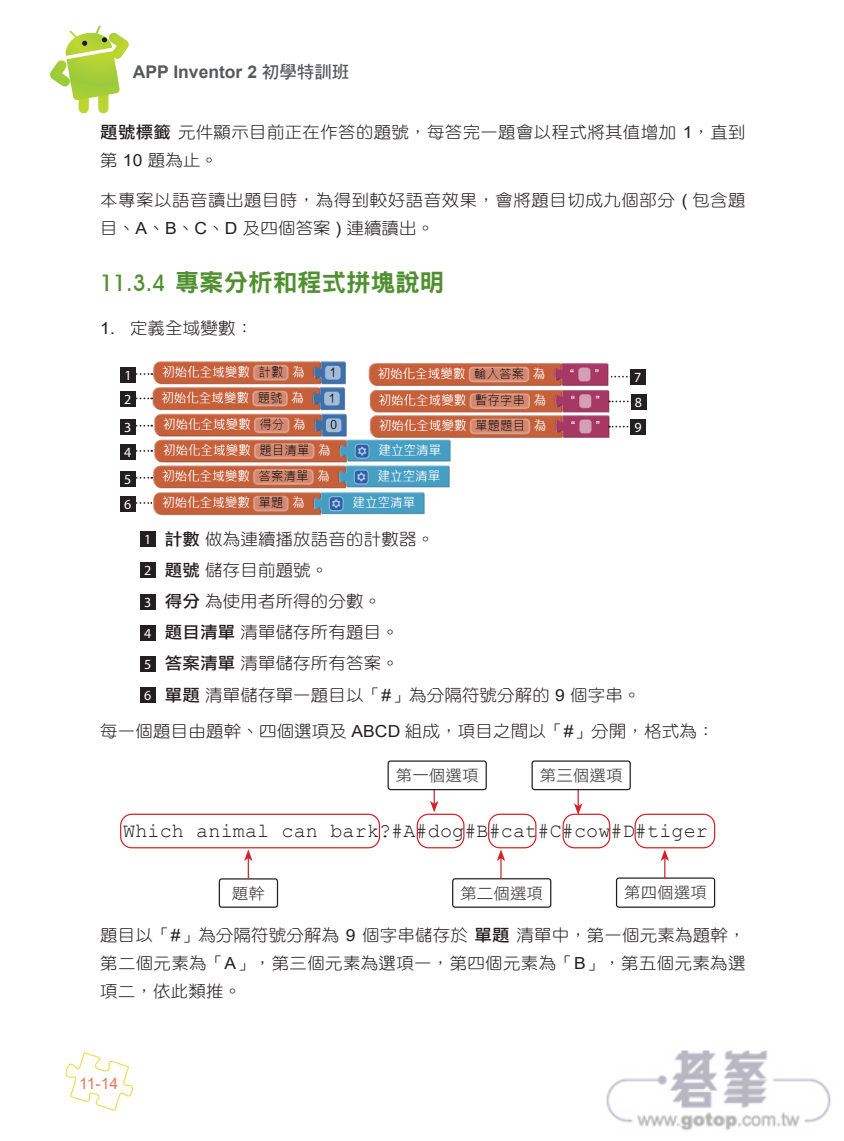
<style>
.page{position:relative;width:844px;height:1141px;background:#fff}
.page>*{position:absolute;margin:0;border:0;box-sizing:border-box;transform-origin:0 0}
.t1{font:24.5px "DF Hei Std W9";color:#509030}
.t2{font:20.12px "Courier New";letter-spacing:.005em;color:#231f20}
.t3{font:700 17.5px "Arial";color:#57585a}
.t4{font:16.62px/31.2px "DF Yuan Std W3";letter-spacing:.01em;color:#231f20;scale:1.05 1}
.t5{font:16.62px/28px "DF Yuan Std W3";letter-spacing:.03em;color:#231f20;scale:1.05 1}
.t6{font:15.75px "DF Hei Std W3";color:#231f20;scale:1.05 1}
.t7{font:15.75px "Arial";color:#e47862}
.t8{font:14px/25.2px "Myriad Pro";color:#fff}
.s1{font-family:"DF Hei Std W7";font-weight:400}
.s2{font-family:"DF Li Hei Std W5"}
.s3{font-family:"Arial"}
.s4{font-family:"Avant Garde IT Cby BT";font-weight:500;font-size:22.75px}
.s5{font-family:"Myriad Pro";font-size:14px;color:#fff}
</style>
<div class="page">
<svg style="left:65px;top:1052px;width:68px;height:59px"></svg>
<div style="left:79px;top:82px;width:10px;height:31px;background:#bdd630;border-radius:5px"></div>
<div style="left:98px;top:82px;width:10px;height:31px;background:#bad531;border-radius:5px"></div>
<svg style="left:50px;top:26px;width:79px;height:74px"></svg>
<svg style="left:611px;top:376px;width:19px;height:2px"></svg>
<div style="left:630px;top:369px;width:15px;height:16px;background:#231f20"></div>
<svg style="left:136px;top:502px;width:16px;height:2px"></svg>
<div style="left:120px;top:496px;width:16px;height:16px;background:#231f20"></div>
<img style="left:152px;top:361px;width:458px;height:155px">
<svg style="left:136px;top:373px;width:16px;height:2px"></svg>
<div style="left:120px;top:367px;width:16px;height:16px;background:#231f20"></div>
<svg style="left:136px;top:477px;width:16px;height:2px"></svg>
<div style="left:120px;top:471px;width:16px;height:15px;background:#231f20"></div>
<svg style="left:136px;top:450px;width:16px;height:2px"></svg>
<div style="left:120px;top:444px;width:16px;height:16px;background:#231f20"></div>
<svg style="left:136px;top:425px;width:16px;height:2px"></svg>
<div style="left:120px;top:419px;width:16px;height:15px;background:#231f20"></div>
<svg style="left:136px;top:398px;width:16px;height:1px"></svg>
<div style="left:120px;top:391px;width:16px;height:16px;background:#231f20"></div>
<svg style="left:608px;top:401px;width:21px;height:1px"></svg>
<div style="left:630px;top:394px;width:16px;height:16px;background:#231f20"></div>
<svg style="left:608px;top:426px;width:21px;height:1px"></svg>
<div style="left:630px;top:419px;width:15px;height:16px;background:#231f20"></div>
<div style="left:140px;top:531px;width:15px;height:16px;background:#231f20"></div>
<div style="left:140px;top:562px;width:15px;height:16px;background:#231f20"></div>
<div style="left:140px;top:594px;width:15px;height:15px;background:#231f20"></div>
<div style="left:140px;top:625px;width:15px;height:16px;background:#231f20"></div>
<div style="left:140px;top:656px;width:15px;height:16px;background:#231f20"></div>
<div style="left:140px;top:687px;width:15px;height:16px;background:#231f20"></div>
<svg style="left:244px;top:849px;width:8px;height:29px"></svg>
<div style="left:219px;top:878px;width:59px;height:30px;border:1px solid #231f20;border-radius:2px"></div>
<svg style="left:430px;top:790px;width:8px;height:22px"></svg>
<div style="left:387px;top:760px;width:99px;height:30px;border:1px solid #231f20;border-radius:2px"></div>
<div style="left:120px;top:814px;width:260px;height:34px;border:1px solid #d1232a;border-radius:11px"></div>
<div style="left:416px;top:814px;width:48px;height:34px;border:1px solid #d1232a;border-radius:11px"></div>
<svg style="left:574px;top:790px;width:8px;height:24px"></svg>
<div style="left:531px;top:760px;width:99px;height:30px;border:1px solid #231f20;border-radius:2px"></div>
<div style="left:562px;top:814px;width:48px;height:34px;border:1px solid #d1232a;border-radius:11px"></div>
<div style="left:452px;top:878px;width:99px;height:30px;border:1px solid #231f20;border-radius:2px"></div>
<div style="left:488px;top:814px;width:48px;height:34px;border:1px solid #d1232a;border-radius:11px"></div>
<svg style="left:496px;top:849px;width:9px;height:29px"></svg>
<div style="left:615px;top:877px;width:100px;height:31px;border:1px solid #231f20;border-radius:2px"></div>
<div style="left:634px;top:814px;width:81px;height:34px;border:1px solid #d1232a;border-radius:11px"></div>
<svg style="left:660px;top:849px;width:8px;height:29px"></svg>
<img style="left:606px;top:1050px;width:225px;height:81px">
<p class="t3" style="left:133px;top:59px;width:218px">APP Inventor 2 <span class="s1">初學特訓班</span></p>
<p class="t4" style="left:100px;top:117px;width:616px;line-height:28px"><span class="s2">題號標籤</span>元件顯示目前正在作答的題號，每答完一題會以程式將其值增加 <span class="s3">1</span>，直到第 <span class="s3">10</span> 題為止。</p>
<p class="t5" style="left:100px;top:186px;width:616px">本專案以語音讀出題目時，為得到較好語音效果，會將題目切成九個部分 <span class="s3">(</span> 包含題目、<span class="s3">A</span>、<span class="s3">B</span>、<span class="s3">C</span>、<span class="s3">D</span> 及四個答案 <span class="s3">)</span> 連續讀出。</p>
<h1 class="t1" style="left:100px;top:269px;width:345px"><span class="s4">11.3.4</span> 專案分析和程式拼塊說明</h1>
<p class="t4" style="left:100px;top:312px;width:147px"><span class="s3">1.</span> 定義全域變數：</p>
<p class="t8" style="left:634px;top:364px;width:9px">7</p>
<p class="t8" style="left:124px;top:362px;width:9px">1</p>
<p class="t8" style="left:124px;top:387px;width:9px">2</p>
<p class="t8" style="left:634px;top:389px;width:9px">8<br>9</p>
<p class="t8" style="left:124px;top:414px;width:9px">3</p>
<p class="t8" style="left:124px;top:439px;width:9px">4</p>
<p class="t8" style="left:124px;top:466px;width:9px">5</p>
<p class="t8" style="left:124px;top:491px;width:9px">6</p>
<p class="t4" style="left:144px;top:523px;width:474px"><span class="s5">1</span> <span class="s2">計數</span>做為連續播放語音的計數器。<br><span class="s5">2</span> <span class="s2">題號</span>儲存目前題號。<br><span class="s5">3</span> <span class="s2">得分</span>為使用者所得的分數。<br><span class="s5">4</span> <span class="s2">題目清單</span>清單儲存所有題目。<br><span class="s5">5</span> <span class="s2">答案清單</span>清單儲存所有答案。<br><span class="s5">6</span> <span class="s2">單題</span>清單儲存單一題目以「<span class="s3">#</span>」為分隔符號分解的 <span class="s3">9</span> 個字串。</p>
<p class="t4" style="left:100px;top:715px;width:586px">每一個題目由題幹、四個選項及 <span class="s3">ABCD</span> 組成，項目之間以「<span class="s3">#</span>」分開，格式為：</p>
<p class="t6" style="left:395px;top:767px;width:80px">第一個選項</p>
<p class="t6" style="left:539px;top:767px;width:80px">第三個選項</p>
<p class="t2" style="left:123px;top:818px;width:586px">Which animal can bark?#A#dog#B#cat#C#cow#D#tiger</p>
<p class="t6" style="left:460px;top:884px;width:80px">第二個選項</p>
<p class="t6" style="left:624px;top:884px;width:80px">第四個選項</p>
<p class="t4" style="left:100px;top:921px;width:616px;line-height:28px;text-align:justify">題目以「<span class="s3">#</span>」為分隔符號分解為 <span class="s3">9</span> 個字串儲存於<span class="s2">單題</span>清單中，第一個元素為題幹，第二個元素為「<span class="s3">A</span>」，第三個元素為選項一，第四個元素為「<span class="s3">B</span>」，第五個元素為選項二，依此類推。</p>
<p class="t6" style="left:232px;top:885px;width:33px">題幹</p>
<p class="t7" style="left:79px;top:1073px;width:41px">11-14</p>
</div>
